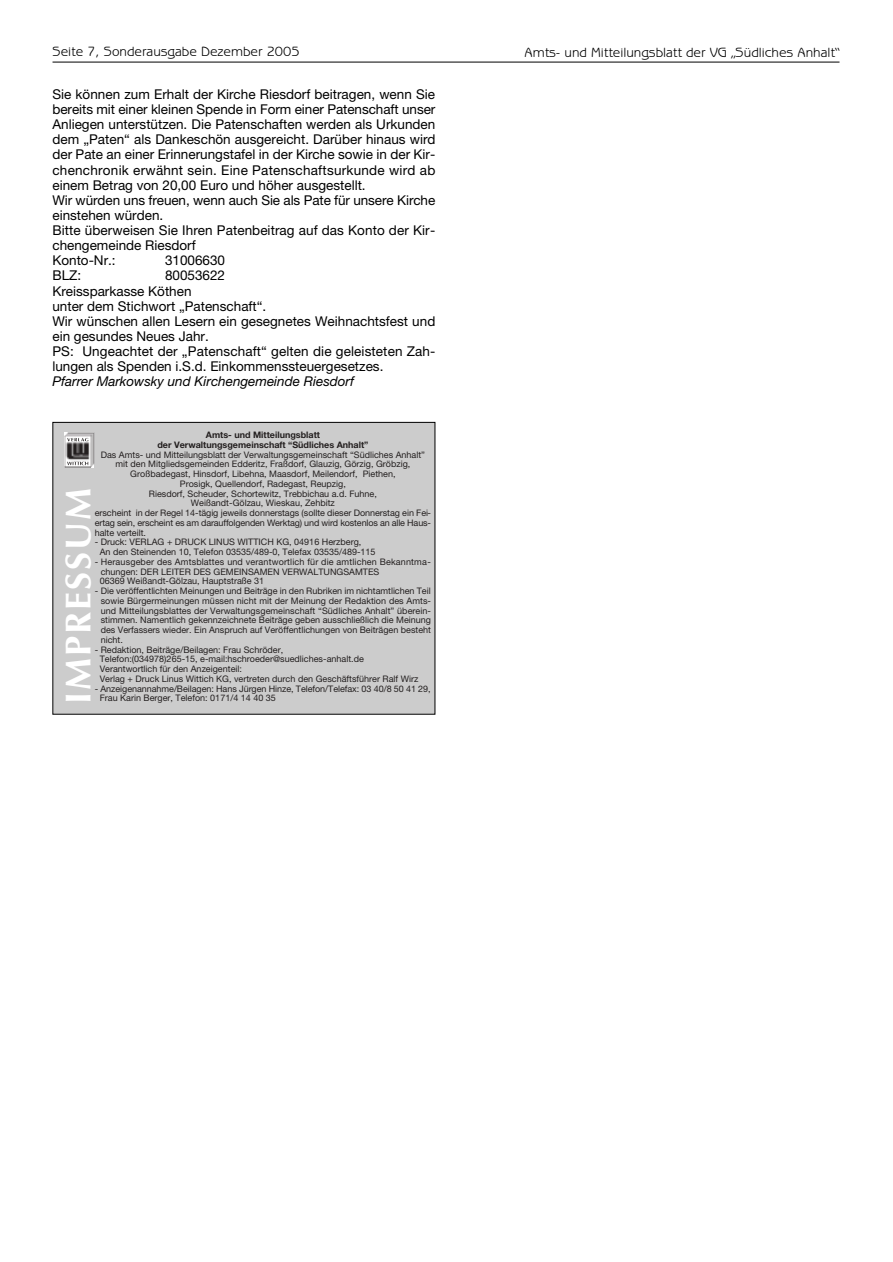
<style>
.page{position:relative;width:893px;height:1262px;background:#fff}
.page>*{position:absolute;margin:0;border:0;box-sizing:border-box;transform-origin:0 0}
.t1{font:700 36px "Optima";letter-spacing:.055em;color:#fff}
.t2{font:13.5px/15.1px "Helvetica Neue LT";color:#000}
.t3{font:13.5px "Benguiat Gothic";color:#000}
.t4{font:italic 13.5px "Helvetica Neue LT";color:#000}
.t5{font:9px/9.8px "Helvetica Neue LT";color:#231f1f}
.t6{font:700 9px/9.8px "Helvetica Neue LT";color:#231f1f;text-align:center}
</style>
<div class="page">
<hr style="left:52px;top:62px;width:787px;height:1px;background:#000">
<div style="left:53px;top:423px;width:381px;height:291px;background:#ccc"></div>
<img style="left:64px;top:432px;width:30px;height:35px">
<img style="left:67px;top:461px;width:21px;height:4px">
<img style="left:67px;top:438px;width:21px;height:3px">
<h2 class="t3" style="left:52px;top:47px;width:249px">Seite 7, Sonderausgabe Dezember 2005</h2>
<h2 class="t3" style="left:524px;top:47px;width:316px">Amts- und Mitteilungsblatt der VG „Südliches Anhalt“</h2>
<p class="t2" style="left:52px;top:88px;width:384px">Sie können zum Erhalt der Kirche Riesdorf beitragen, wenn Sie bereits mit einer kleinen Spende in Form einer Patenschaft unser Anliegen unterstützen. Die Patenschaften werden als Urkunden dem „Paten“ als Dankeschön ausgereicht. Darüber hinaus wird der Pate an einer Erinnerungstafel in der Kirche sowie in der Kir&shy;chenchronik erwähnt sein. Eine Patenschaftsurkunde wird ab einem Betrag von 20,00 Euro und höher ausgestellt.<br>Wir würden uns freuen, wenn auch Sie als Pate für unsere Kirche einstehen würden.<br>Bitte überweisen Sie Ihren Patenbeitrag auf das Konto der Kir&shy;chengemeinde Riesdorf<br>Konto-Nr.:</p>
<h2 class="t2" style="left:165px;top:254px;width:62px">31006630</h2>
<h2 class="t2" style="left:52px;top:269px;width:30px">BLZ:</h2>
<p class="t2" style="left:52px;top:269px;width:384px;text-indent:112px">80053622<br>Kreissparkasse Köthen<br>unter dem Stichwort „Patenschaft“.<br>Wir wünschen allen Lesern ein gesegnetes Weihnachtsfest und ein gesundes Neues Jahr.<br>PS: Ungeachtet der „Patenschaft“ gelten die geleisteten Zah&shy;lungen als Spenden i.S.d. Einkommenssteuergesetzes.</p>
<h2 class="t4" style="left:52px;top:377px;width:303px">Pfarrer Markowsky und Kirchengemeinde Riesdorf</h2>
<p class="t6" style="left:157px;top:431px;width:212px">Amts- und Mitteilungsblatt<br>der Verwaltungsgemeinschaft “Südliches Anhalt”</p>
<p class="t5" style="left:101px;top:450px;width:326px">Das Amts- und Mitteilungsblatt der Verwaltungsgemeinschaft “Südliches Anhalt”</p>
<p class="t5" style="left:115px;top:460px;width:296px">mit den Mitgliedsgemeinden Edderitz, Fraßdorf, Glauzig, Görzig, Gröbzig,</p>
<p class="t5" style="left:130px;top:470px;width:267px">Großbadegast, Hinsdorf, Libehna, Maasdorf, Meilendorf, Piethen,</p>
<p class="t5" style="left:180px;top:480px;width:167px">Prosigk, Quellendorf, Radegast, Reupzig,</p>
<p class="t5" style="left:149px;top:489px;width:229px">Riesdorf, Scheuder, Schortewitz, Trebbichau a.d. Fuhne,</p>
<p class="t5" style="left:191px;top:499px;width:145px">Weißandt-Gölzau, Wieskau, Zehbitz</p>
<p class="t5" style="left:95px;top:509px;width:338px">erscheint in der Regel 14-tägig jeweils donnerstags (sollte dieser Donnerstag ein Fei-</p>
<p class="t5" style="left:95px;top:519px;width:338px">ertag sein, erscheint es am darauffolgenden Werktag) und wird kostenlos an alle Haus-</p>
<p class="t5" style="left:95px;top:528px;width:53px">halte verteilt.</p>
<p class="t5" style="left:100px;top:538px;width:277px;text-indent:-5px">- Druck: VERLAG + DRUCK LINUS WITTICH KG, 04916 Herzberg,<br>An den Steinenden 10, Telefon 03535/489-0, Telefax 03535/489-115</p>
<p class="t5" style="left:100px;top:558px;width:333px;text-indent:-5px">- Herausgeber des Amtsblattes und verantwortlich für die amtlichen Bekanntma&shy;chungen: DER LEITER DES GEMEINSAMEN VERWALTUNGSAMTES<br>06369 Weißandt-Gölzau, Hauptstraße 31</p>
<p class="t5" style="left:101px;top:587px;width:332px;text-align:justify;text-indent:-6px">- Die veröffentlichten Meinungen und Beiträge in den Rubriken im nichtamtlichen Teil sowie Bürgermeinungen müssen nicht mit der Meinung der Redaktion des Amts&shy;und Mitteilungsblattes der Verwaltungsgemeinschaft “Südliches Anhalt” überein&shy;stimmen. Namentlich gekennzeichnete Beiträge geben ausschließlich die Meinung des Verfassers wieder. Ein Anspruch auf Veröffentlichungen von Beiträgen besteht nicht.</p>
<p class="t5" style="left:100px;top:645px;width:320px;text-indent:-5px">- Redaktion, Beiträge/Beilagen: Frau Schröder,<br>Telefon:(034978)265-15, e-mail:hschroeder@suedliches-anhalt.de Verantwortlich für den Anzeigenteil:<br>Verlag + Druck Linus Wittich KG, vertreten durch den Geschäftsführer Ralf Wirz</p>
<p class="t5" style="left:95px;top:684px;width:337px">- Anzeigenannahme/Beilagen: Hans Jürgen Hinze, Telefon/Telefax: 03 40/8 50 41 29,</p>
<h1 class="t1" style="left:63px;top:704px;width:217px;rotate:-90deg">IMPRESSUM</h1>
<p class="t5" style="left:100px;top:694px;width:178px">Frau Karin Berger, Telefon: 0171/4 14 40 35</p>
</div>
